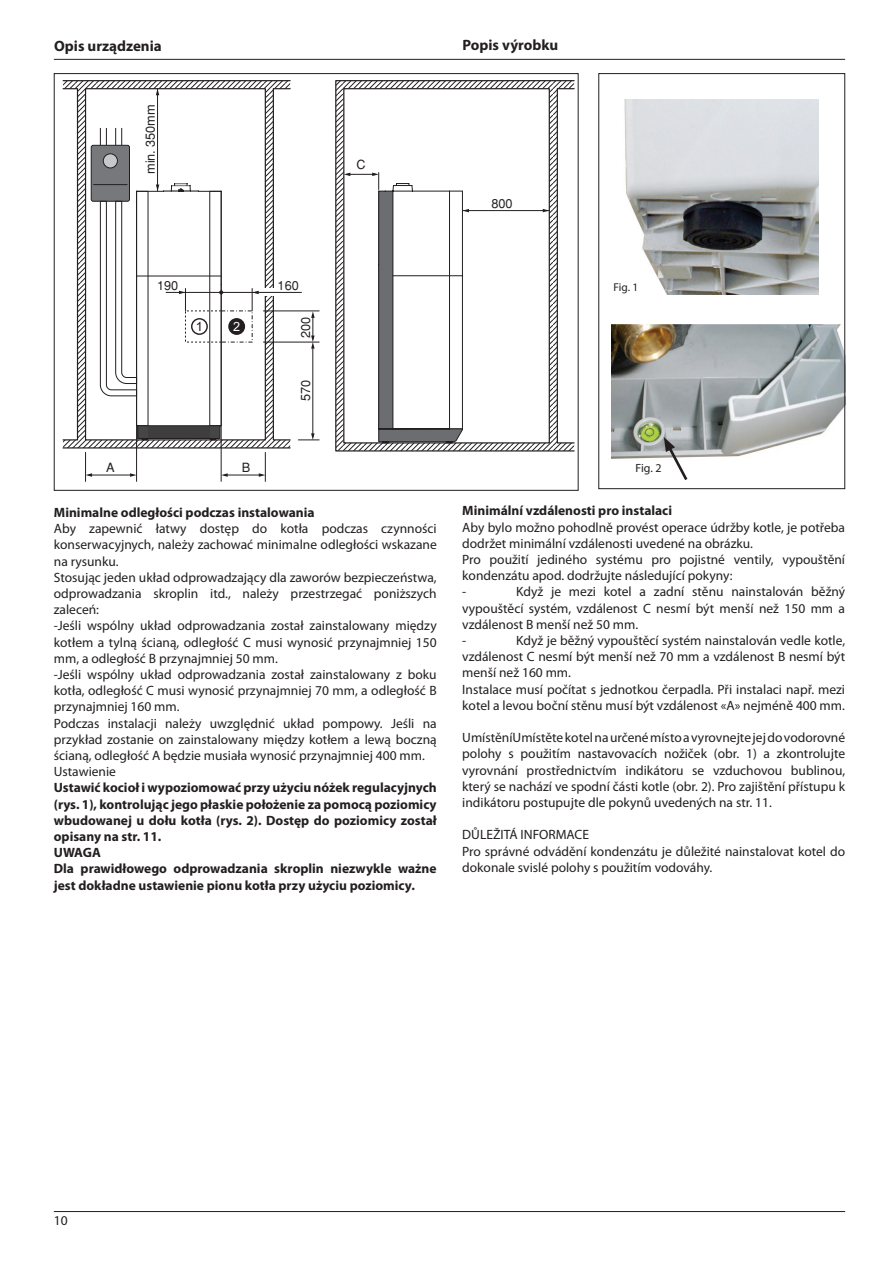
<style>
.page{position:relative;width:893px;height:1263px;background:#fff}
.page>*{position:absolute;margin:0;border:0;box-sizing:border-box;transform-origin:0 0}
.t1{font:700 15px "Myriad Pro";color:#231f20}
.t2{font:13.5px/16.2px "Myriad Pro";color:#231f20}
.t3{font:700 13.5px/16.2px "Myriad Pro";color:#231f20}
.t4{font:12.75px "Helvetica";color:#231f20}
.t5{font:12.75px "Arial";color:#231f20}
.t6{font:12.75px "Arial";color:#fff}
.t7{font:12px "Myriad Pro";color:#231f20}
.t8{font:11.4px "Myriad Pro";color:#231f20}
</style>
<div class="page">
<hr style="left:54px;top:1211px;width:791px;height:1px;background:#231f20">
<hr style="left:54px;top:59px;width:791px;height:1px;background:#231f20">
<svg style="left:53px;top:73px;width:792px;height:418px"></svg>
<p class="t1" style="left:54px;top:41px;width:109px">Opis urządzenia</p>
<p class="t1" style="left:462px;top:40px;width:97px">Popis výrobku</p>
<p class="t4" style="left:146px;top:174px;width:71px;rotate:-90deg">min. 350mm</p>
<p class="t4" style="left:356px;top:160px;width:11px">C</p>
<p class="t4" style="left:491px;top:199px;width:23px">800</p>
<p class="t4" style="left:157px;top:280px;width:23px">190</p>
<p class="t4" style="left:277px;top:280px;width:23px">160</p>
<p class="t5" style="left:196px;top:322px;width:9px">1</p>
<p class="t6" style="left:233px;top:322px;width:9px">2</p>
<p class="t4" style="left:301px;top:338px;width:23px;rotate:-90deg">200</p>
<p class="t4" style="left:106px;top:463px;width:10px">A</p>
<p class="t4" style="left:242px;top:463px;width:10px">B</p>
<p class="t4" style="left:301px;top:401px;width:23px;rotate:-90deg">570</p>
<p class="t3" style="left:54px;top:506px;width:262px">Minimalne odległości podczas instalowania</p>
<p class="t2" style="left:54px;top:522px;width:384px">Aby zapewnić łatwy dostęp do kotła podczas czynności konserwacyjnych, należy zachować minimalne odległości wskazane na rysunku.<br>Stosując jeden układ odprowadzający dla zaworów bezpieczeństwa, odprowadzania skroplin itd., należy przestrzegać poniższych zaleceń:<br>-Jeśli wspólny układ odprowadzania został zainstalowany między kotłem a tylną ścianą, odległość C musi wynosić przynajmniej 150 mm, a odległość B przynajmniej 50 mm.<br>-Jeśli wspólny układ odprowadzania został zainstalowany z boku kotła, odległość C musi wynosić przynajmniej 70 mm, a odległość B przynajmniej 160 mm.<br>Podczas instalacji należy uwzględnić układ pompowy. Jeśli na przykład zostanie on zainstalowany między kotłem a lewą boczną ścianą, odległość A będzie musiała wynosić przynajmniej 400 mm.<br>Ustawienie</p>
<p class="t3" style="left:54px;top:781px;width:384px">Ustawić kocioł i wypoziomować przy użyciu nóżek regulacyjnych (rys. 1), kontrolując jego płaskie położenie za pomocą poziomicy wbudowanej u dołu kotła (rys. 2). Dostęp do poziomicy został opisany na str. 11.<br>UWAGA<br>Dla prawidłowego odprowadzania skroplin niezwykle ważne jest dokładne ustawienie pionu kotła przy użyciu poziomicy.</p>
<p class="t8" style="left:613px;top:283px;width:26px">Fig. 1</p>
<p class="t7" style="left:635px;top:463px;width:27px">Fig. 2</p>
<p class="t3" style="left:462px;top:504px;width:211px">Minimální vzdálenosti pro instalaci</p>
<p class="t2" style="left:462px;top:520px;width:384px">Aby bylo možno pohodlně provést operace údržby kotle, je potřeba dodržet minimální vzdálenosti uvedené na obrázku.<br>Pro použití jediného systému pro pojistné ventily, vypouštění kondenzátu apod. dodržujte následující pokyny:<br>-</p>
<p class="t2" style="left:462px;top:585px;width:384px;text-indent:54px">Když je mezi kotel a zadní stěnu nainstalován běžný vypouštěcí systém, vzdálenost C nesmí být menší než 150 mm a vzdálenost B menší než 50 mm.<br>-</p>
<p class="t2" style="left:462px;top:633px;width:384px;text-indent:54px">Když je běžný vypouštěcí systém nainstalován vedle kotle, vzdálenost C nesmí být menší než 70 mm a vzdálenost B nesmí být menší než 160 mm.<br>Instalace musí počítat s jednotkou čerpadla. Při instalaci např. mezi kotel a levou boční stěnu musí být vzdálenost «A» nejméně 400 mm.</p>
<p class="t2" style="left:462px;top:731px;width:384px;text-align:justify">UmístěníUmístěte kotel na určené místo a vyrovnejte jej do vodorovné polohy s použitím nastavovacích nožiček (obr. 1) a zkontrolujte vyrovnání prostřednictvím indikátoru se vzduchovou bublinou, který se nachází ve spodní části kotle (obr. 2). Pro zajištění přístupu k indikátoru postupujte dle pokynů uvedených na str. 11.</p>
<p class="t2" style="left:462px;top:828px;width:384px">DŮLEŽITÁ INFORMACE<br>Pro správné odvádění kondenzátu je důležité nainstalovat kotel do dokonale svislé polohy s použitím vodováhy.</p>
<p class="t2" style="left:54px;top:1214px;width:15px">10</p>
</div>
